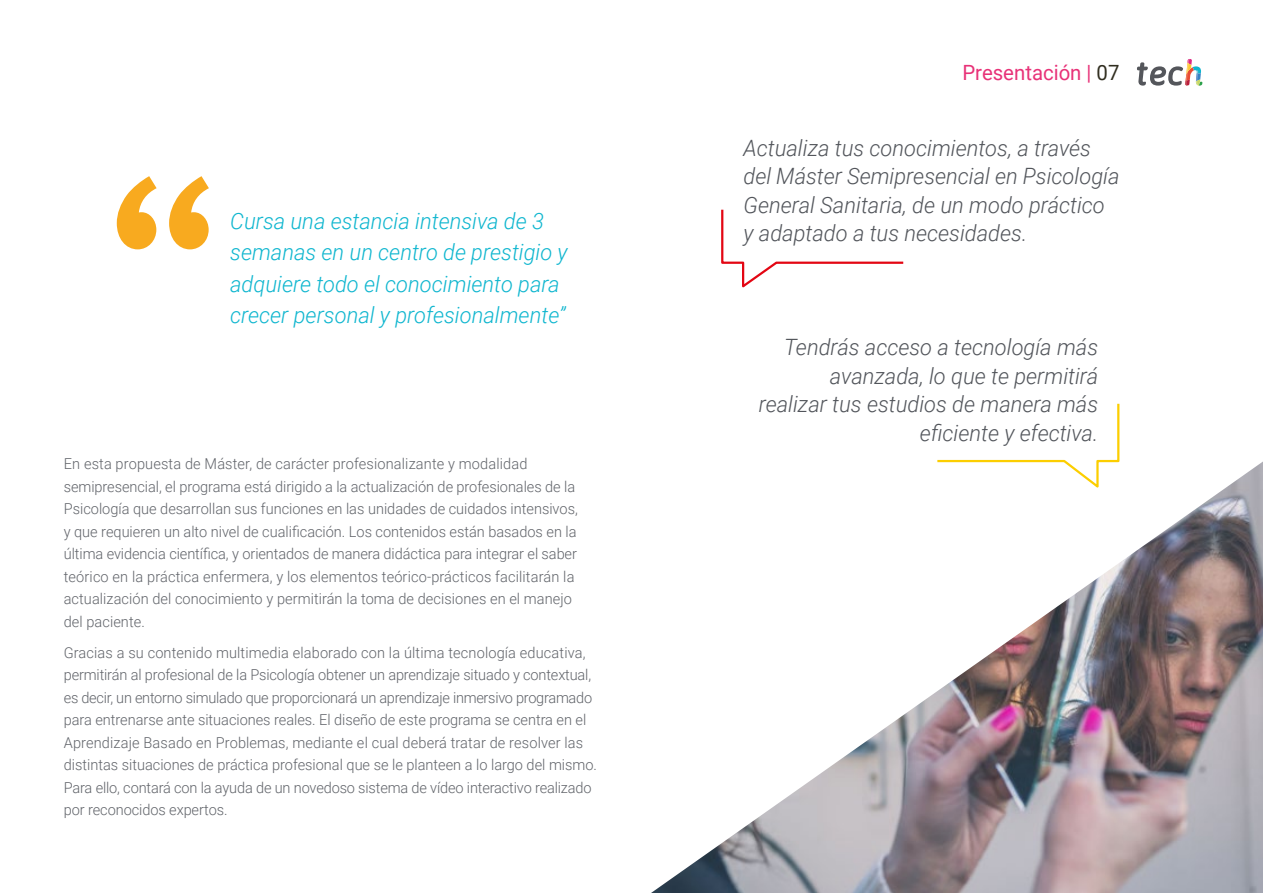
<style>
.page{position:relative;width:1263px;height:893px;background:#fff}
.page>*{position:absolute;margin:0;border:0;box-sizing:border-box;transform-origin:0 0}
.t1{font:italic 300 22.5px/28.5px "Roboto";color:#52555b}
.t2{font:italic 300 22.5px/31.5px "Roboto";color:#0fb6cf}
.t3{font:21px "Roboto";color:#e83278}
.t4{font:300 15px/22.5px "Roboto";color:#61646a}
.s1{color:#312e20}
</style>
<div class="page">
<svg style="left:117px;top:176px;width:92px;height:73px"></svg>
<svg style="left:1137px;top:59px;width:65px;height:27px"></svg>
<svg style="left:721px;top:209px;width:183px;height:79px"></svg>
<svg style="left:937px;top:403px;width:183px;height:58px"></svg>
<img style="left:651px;top:461px;width:612px;height:432px">
<h1 class="t2" style="left:230px;top:204px;width:339px">Cursa una estancia intensiva de 3 semanas en un centro de prestigio y adquiere todo el conocimiento para crecer personal y profesionalmente”</h1>
<p class="t4" style="left:64px;top:452px;width:515px">En esta propuesta de Máster, de carácter profesionalizante y modalidad semipresencial, el programa está dirigido a la actualización de profesionales de la Psicología que desarrollan sus funciones en las unidades de cuidados intensivos, y que requieren un alto nivel de cualificación. Los contenidos están basados en la última evidencia científica, y orientados de manera didáctica para integrar el saber teórico en la práctica enfermera, y los elementos teórico-prácticos facilitarán la actualización del conocimiento y permitirán la toma de decisiones en el manejo del paciente.</p>
<p class="t4" style="left:64px;top:641px;width:535px">Gracias a su contenido multimedia elaborado con la última tecnología educativa, permitirán al profesional de la Psicología obtener un aprendizaje situado y contextual, es decir, un entorno simulado que proporcionará un aprendizaje inmersivo programado para entrenarse ante situaciones reales. El diseño de este programa se centra en el Aprendizaje Basado en Problemas, mediante el cual deberá tratar de resolver las distintas situaciones de práctica profesional que se le planteen a lo largo del mismo.<br>Para ello, contará con la ayuda de un novedoso sistema de vídeo interactivo realizado por reconocidos expertos.</p>
<h2 class="t3" style="left:962px;top:57px;width:159px">Presentación | <span class="s1">07</span></h2>
<h1 class="t1" style="left:743px;top:132px;width:377px">Actualiza tus conocimientos, a través del Máster Semipresencial en Psicología General Sanitaria, de un modo práctico y adaptado a tus necesidades.</h1>
<h1 class="t1" style="left:759px;top:332px;width:341px;text-align:right">Tendrás acceso a tecnología más avanzada, lo que te permitirá realizar tus estudios de manera más eficiente y efectiva.</h1>
</div>
